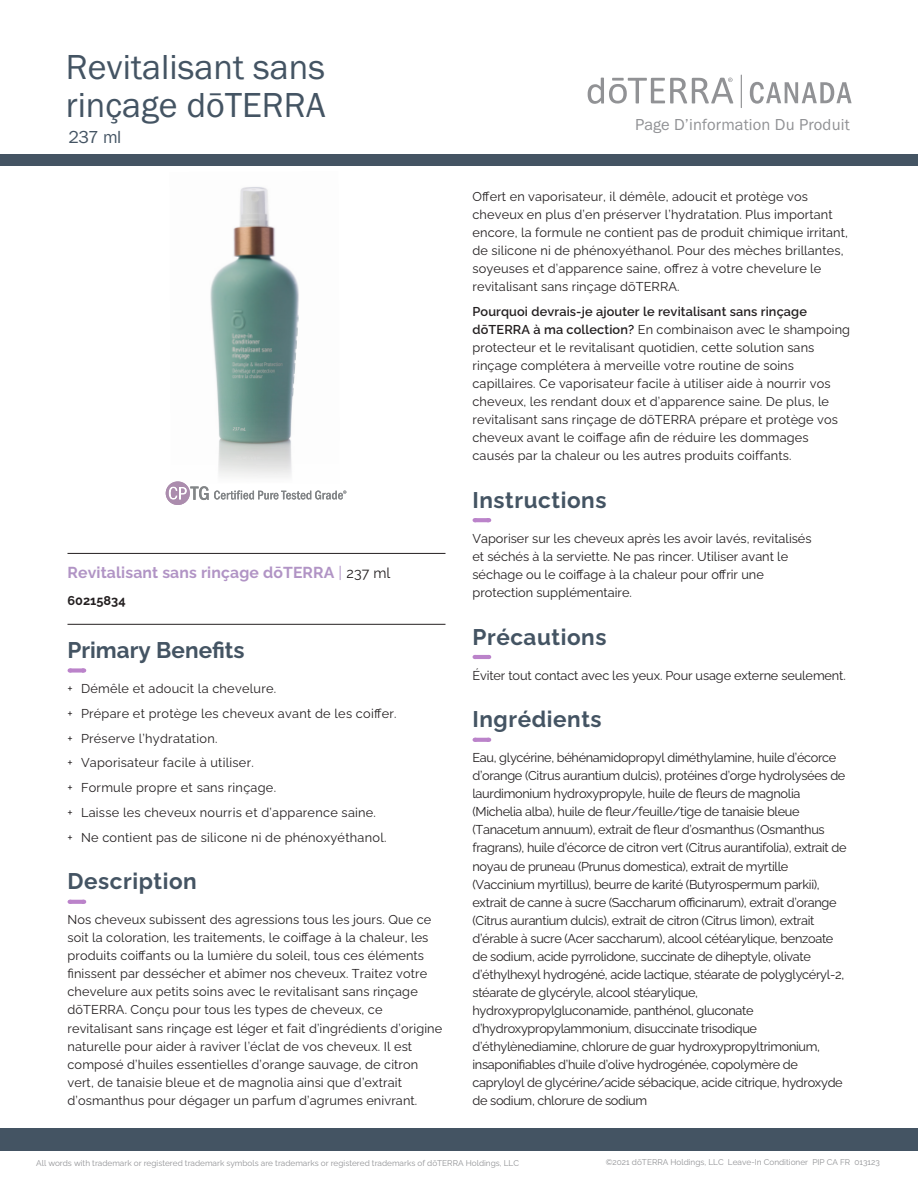
<style>
.page{position:relative;width:918px;height:1188px;background:#fff}
.page>*{position:absolute;margin:0;border:0;box-sizing:border-box;transform-origin:0 0}
.Title_Bottom_Italic{font:36px/37.5px "Franklin Gothic URW Boo";color:#445463}
.Header__Sanctuary_da{font:700 22.5px "Ralewayd T";letter-spacing:.025em;color:#445463}
.Header__Sanctuary_da-2{font:700 22.5px "Ralewayd T";color:#445463}
.Title_Bottom_Italic-2{font:18px "Franklin Gothic URW Boo";color:#445463}
.t1{font:16.5px "Franklin Gothic URW Boo";letter-spacing:.01em;color:#919295}
.Tag_SKU__Bottom_Rule{font:700 15.75px "Ralewayd T";letter-spacing:.01em;color:#b194c5}
.Body{font:12.75px/18px "Ralewayd T";letter-spacing:.01em;color:#231f20}
.Body-2{font:12.75px/18px "Ralewayd T";letter-spacing:-.025em;color:#231f20}
.Body-3{font:12.75px "Ralewayd T";letter-spacing:-.01em;color:#231f20}
.Tag_SKU__Bottom_Rule-2{font:700 12.75px "Ralewayd T";color:#231f20}
.Footer_Right{font:8.25px "Ralewayd T";color:#919295}
.s1{font-family:"Franklin Gothic"}
.s2{font-weight:400}
.s3{font-weight:400;font-size:14.25px;color:#231f20}
.s4{font-family:"Raleway";font-weight:400;font-size:14.25px;color:#231f20}
.s5{font-weight:600}
</style>
<div class="page">
<svg style="left:750px;top:82px;width:102px;height:22px"></svg>
<svg style="left:588px;top:78px;width:145px;height:26px"></svg>
<hr style="left:741px;top:75px;width:1px;height:33px;background:#919295">
<img style="left:210px;top:187px;width:89px;height:290px">
<svg style="left:475px;top:518px;width:14px;height:4px"></svg>
<svg style="left:475px;top:655px;width:14px;height:4px"></svg>
<svg style="left:475px;top:738px;width:14px;height:4px"></svg>
<hr style="left:68px;top:553px;width:378px;height:1px;background:#231f20">
<hr style="left:68px;top:624px;width:378px;height:1px;background:#231f20">
<svg style="left:70px;top:668px;width:14px;height:5px"></svg>
<svg style="left:70px;top:900px;width:14px;height:4px"></svg>
<div style="left:0;top:155px;width:918px;height:11px;background:#445463"></div>
<div style="left:0;top:1128px;width:918px;height:23px;background:#445463"></div>
<svg style="left:166px;top:481px;width:180px;height:24px"></svg>
<p class="Title_Bottom_Italic" style="left:66px;top:48px;width:262px">Revitalisant sans rinçage dōTERRA</p>
<p class="Title_Bottom_Italic-2" style="left:69px;top:126px;width:54px">237 m<span class="s1">l</span></p>
<p class="Tag_SKU__Bottom_Rule" style="left:68px;top:560px;width:325px">Revitalisant sans rinçage dōTERRA <span class="s2">|</span> <span class="s3">237 m</span><span class="s4">l</span></p>
<p class="Tag_SKU__Bottom_Rule-2" style="left:68px;top:590px;width:60px">60215834</p>
<p class="Header__Sanctuary_da-2" style="left:68px;top:633px;width:179px">Primary Benefits</p>
<p class="Body" style="left:68px;top:678px;width:210px">+ Démêle et adoucit la chevelure.</p>
<p class="Body" style="left:68px;top:703px;width:331px">+ Prépare et protège les cheveux avant de les coiffer.</p>
<p class="Body" style="left:68px;top:728px;width:151px">+ Préserve l’hydratation.</p>
<p class="Body" style="left:68px;top:753px;width:188px">+ Vaporisateur facile à utiliser.</p>
<p class="Body" style="left:68px;top:777px;width:210px">+ Formule propre et sans rinçage.</p>
<p class="Body" style="left:68px;top:802px;width:310px">+ Laisse les cheveux nourris et d’apparence saine.</p>
<p class="Body" style="left:68px;top:827px;width:320px">+ Ne contient pas de silicone ni de phénoxyéthanol.</p>
<p class="Header__Sanctuary_da" style="left:68px;top:864px;width:131px">Description</p>
<p class="Body" style="left:68px;top:910px;width:376px">Nos cheveux subissent des agressions tous les jours. Que ce soit la coloration, les traitements, le coiffage à la chaleur, les produits coiffants ou la lumière du soleil, tous ces éléments finissent par dessécher et abîmer nos cheveux. Traitez votre chevelure aux petits soins avec le revitalisant sans rinçage dōTERRA. Conçu pour tous les types de cheveux, ce revitalisant sans rinçage est léger et fait d’ingrédients d’origine naturelle pour aider à raviver l’éclat de vos cheveux. Il est composé d’huiles essentielles d’orange sauvage, de citron vert, de tanaisie bleue et de magnolia ainsi que d’extrait d’osmanthus pour dégager un parfum d’agrumes enivrant.</p>
<p class="t1" style="left:635px;top:114px;width:216px">Page D’information Du Produit</p>
<p class="Body" style="left:472px;top:186px;width:377px">Offert en vaporisateur, il démêle, adoucit et protège vos cheveux en plus d’en préserver l’hydratation. Plus important encore, la formule ne contient pas de produit chimique irritant, de silicone ni de phénoxyéthanol. Pour des mèches brillantes, soyeuses et d’apparence saine, offrez à votre chevelure le revitalisant sans rinçage dōTERRA.</p>
<p class="Body" style="left:472px;top:301px;width:379px"><span class="s5">Pourquoi devrais-je ajouter le revitalisant sans rinçage dōTERRA à ma collection?</span> En combinaison avec le shampoing protecteur et le revitalisant quotidien, cette solution sans rinçage complétera à merveille votre routine de soins capillaires. Ce vaporisateur facile à utiliser aide à nourrir vos cheveux, les rendant doux et d’apparence saine. De plus, le revitalisant sans rinçage de dōTERRA prépare et protège vos cheveux avant le coiffage afin de réduire les dommages causés par la chaleur ou les autres produits coiffants.</p>
<p class="Header__Sanctuary_da" style="left:472px;top:482px;width:135px">Instructions</p>
<p class="Body" style="left:472px;top:528px;width:341px">Vaporiser sur les cheveux après les avoir lavés, revitalisés et séchés à la serviette. Ne pas rincer. Utiliser avant le séchage ou le coiffage à la chaleur pour offrir une protection supplémentaire.</p>
<p class="Header__Sanctuary_da" style="left:473px;top:619px;width:136px">Précautions</p>
<p class="Body-3" style="left:473px;top:665px;width:375px">Éviter tout contact avec les yeux. Pour usage externe seulement.</p>
<p class="Header__Sanctuary_da" style="left:473px;top:702px;width:131px">Ingrédients</p>
<p class="Body-2" style="left:473px;top:748px;width:376px">Eau, glycérine, béhénamidopropyl diméthylamine, huile d’écorce d’orange (Citrus aurantium dulcis), protéines d’orge hydrolysées de laurdimonium hydroxypropyle, huile de fleurs de magnolia (Michelia alba), huile de fleur/feuille/tige de tanaisie bleue (Tanacetum annuum), extrait de fleur d’osmanthus (Osmanthus fragrans), huile d’écorce de citron vert (Citrus aurantifolia), extrait de noyau de pruneau (Prunus domestica), extrait de myrtille (Vaccinium myrtillus), beurre de karité (Butyrospermum parkii), extrait de canne à sucre (Saccharum officinarum), extrait d’orange (Citrus aurantium dulcis), extrait de citron (Citrus limon), extrait d’érable à sucre (Acer saccharum), alcool cétéarylique, benzoate de sodium, acide pyrrolidone, succinate de diheptyle, olivate d’éthylhexyl hydrogéné, acide lactique, stéarate de polyglycéryl-2, stéarate de glycéryle, alcool stéarylique, hydroxypropylgluconamide, panthénol, gluconate d’hydroxypropylammonium, disuccinate trisodique d’éthylènediamine, chlorure de guar hydroxypropyltrimonium, insaponifiables d’huile d’olive hydrogénée, copolymère de capryloyl de glycérine/acide sébacique, acide citrique, hydroxyde de sodium, chlorure de sodium</p>
<p class="Footer_Right" style="left:36px;top:1157px;width:484px">All words with trademark or registered trademark symbols are trademarks or registered trademarks of dōTERRA Holdings, LLC</p>
<p class="Footer_Right" style="left:606px;top:1156px;width:275px">©2021 dōTERRA Holdings, LLC Leave-In Conditioner PIP CA FR 013123</p>
</div>
